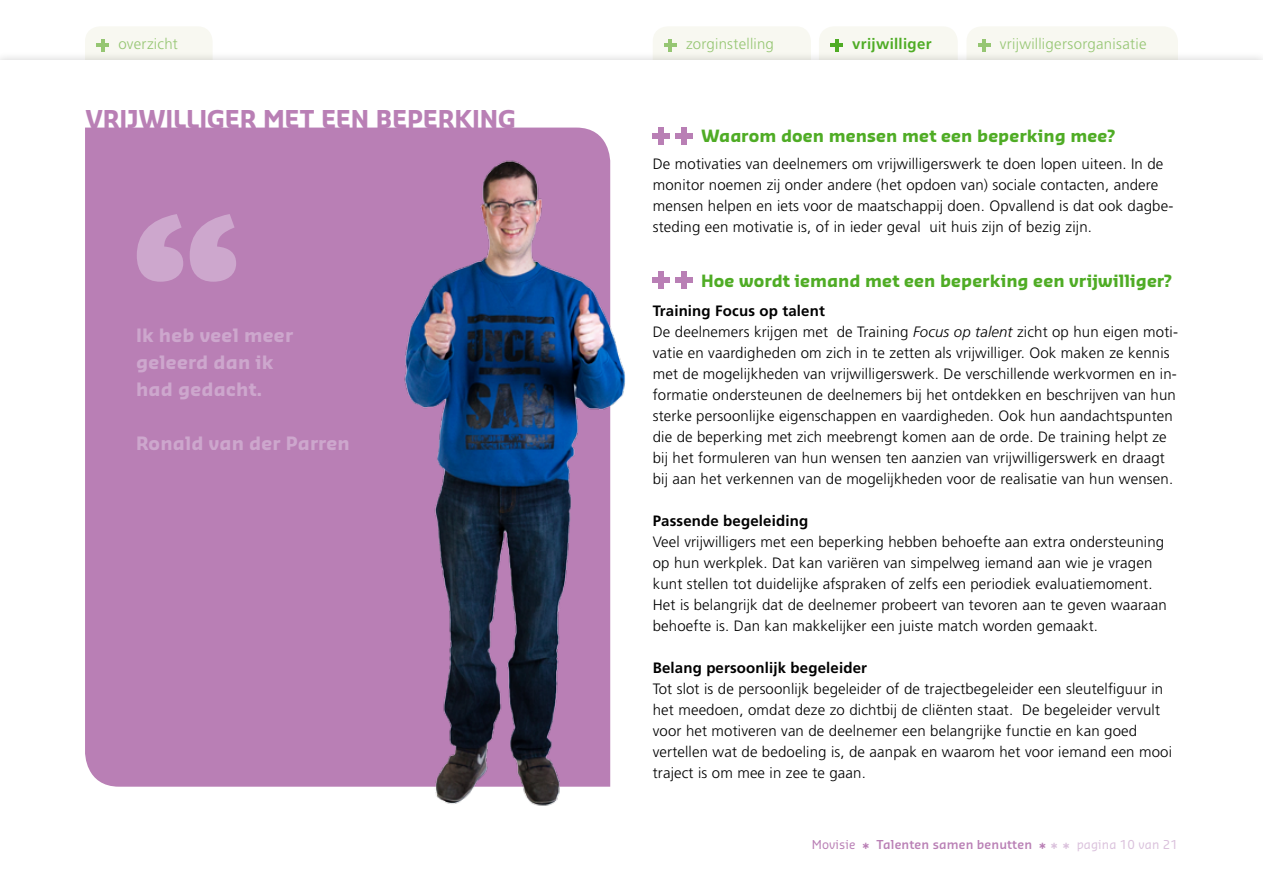
<style>
.page{position:relative;width:1263px;height:893px;background:#fff}
.page>*{position:absolute;margin:0;border:0;box-sizing:border-box;transform-origin:0 0}
.t1{font:700 24px "Sansa";letter-spacing:-.01em;color:#b97fb5}
.t2{font:700 18px/27px "Sansa";letter-spacing:.01em;color:#cda7cd}
.t3{font:700 16.5px "Sansa";letter-spacing:.005em;color:#4fac25}
.t4{font:300 15px/21px "Frutiger";letter-spacing:.01em;color:#000}
.t5{font:300 15px "Frutiger";letter-spacing:.015em;color:#96c673}
.t6{font:700 15px "Frutiger";letter-spacing:.01em;color:#000}
.t7{font:700 15px "Frutiger";letter-spacing:.02em;color:#4fac25}
.t8{font:600 12px "Sansa";letter-spacing:.01em;color:#b97fb5}
.s1{font-weight:700}
.s2{font-style:italic}
.s3{font-weight:400}
.s4{font-size:15px}
.s5{font-size:15px;color:#dac1dc}
.s6{font-weight:400;color:#dac1dc}
</style>
<div class="page">
<div style="left:85px;top:27px;width:127px;height:23px;background:#f8f8f1"></div>
<hr style="left:101px;top:39px;width:4px;height:12px;background:#96c673">
<hr style="left:96px;top:43px;width:13px;height:4px;background:#96c673">
<div style="left:967px;top:27px;width:211px;height:23px;background:#f8f8f1"></div>
<hr style="left:982px;top:39px;width:4px;height:12px;background:#96c673">
<hr style="left:978px;top:43px;width:12px;height:4px;background:#96c673">
<div style="left:819px;top:27px;width:139px;height:23px;background:#f8f8f1"></div>
<hr style="left:830px;top:43px;width:13px;height:4px;background:#4fac25">
<div style="left:653px;top:27px;width:158px;height:23px;background:#f8f8f1"></div>
<hr style="left:668px;top:39px;width:4px;height:12px;background:#96c673">
<hr style="left:664px;top:43px;width:13px;height:4px;background:#96c673">
<div style="left:85px;top:128px;width:523px;height:659px;background:#b97fb5"></div>
<svg style="left:137px;top:214px;width:99px;height:68px;background:#c598c4"></svg>
<div style="left:659px;top:128px;width:5px;height:17px;background:#b97fb5"></div>
<div style="left:653px;top:134px;width:17px;height:5px;background:#b97fb5"></div>
<div style="left:681px;top:128px;width:5px;height:17px;background:#b97fb5"></div>
<div style="left:675px;top:134px;width:17px;height:5px;background:#b97fb5"></div>
<div style="left:659px;top:272px;width:5px;height:17px;background:#b97fb5"></div>
<div style="left:653px;top:278px;width:17px;height:5px;background:#b97fb5"></div>
<div style="left:681px;top:272px;width:5px;height:17px;background:#b97fb5"></div>
<div style="left:675px;top:278px;width:17px;height:5px;background:#b97fb5"></div>
<img style="left:328px;top:149px;width:297px;height:657px">
<p class="t5" style="left:118px;top:36px;width:61px">overzicht</p>
<p class="t5" style="left:686px;top:36px;width:89px">zorginstelling</p>
<p class="t7" style="left:852px;top:35px;width:81px">vrijwilliger</p>
<p class="t5" style="left:1000px;top:36px;width:148px">vrijwilligersorganisatie</p>
<h1 class="t1" style="left:85px;top:104px;width:432px">VRIJWILLIGER MET EEN BEPERKING</h1>
<p class="t2" style="left:136px;top:321px;width:158px">Ik heb veel meer geleerd dan ik had gedacht.</p>
<p class="t2" style="left:136px;top:429px;width:215px">Ronald van der Parren</p>
<p class="t3" style="left:701px;top:126px;width:416px">Waarom doen mensen met een beperking mee?</p>
<p class="t4" style="left:653px;top:153px;width:522px">De motivaties van deelnemers om vrijwilligerswerk te doen lopen uiteen. In de monitor noemen zij onder andere (het opdoen van) sociale contacten, andere mensen helpen en iets voor de maatschappij doen. Opvallend is dat ook dagbe&shy;steding een motivatie is, of in ieder geval uit huis zijn of bezig zijn.</p>
<p class="t3" style="left:701px;top:270px;width:472px">Hoe wordt iemand met een beperking een vrijwilliger?</p>
<p class="t4" style="left:653px;top:300px;width:527px"><span class="s1">Training Focus op talent<br></span>De deelnemers krijgen met de Training <span class="s2">Focus op talent</span> zicht op hun eigen moti&shy;vatie en vaardigheden om zich in te zetten als vrijwilliger. Ook maken ze kennis met de mogelijkheden van vrijwilligerswerk. De verschillende werkvormen en in&shy;formatie ondersteunen de deelnemers bij het ontdekken en beschrijven van hun sterke persoonlijke eigenschappen en vaardigheden. Ook hun aandachtspunten die de beperking met zich meebrengt komen aan de orde. De training helpt ze bij het formuleren van hun wensen ten aanzien van vrijwilligerswerk en draagt bij aan het verkennen van de mogelijkheden voor de realisatie van hun wensen.</p>
<p class="t6" style="left:653px;top:512px;width:157px">Passende begeleiding</p>
<p class="t4" style="left:653px;top:531px;width:516px">Veel vrijwilligers met een beperking hebben behoefte aan extra ondersteuning op hun werkplek. Dat kan variëren van simpelweg iemand aan wie je vragen kunt stellen tot duidelijke afspraken of zelfs een periodiek evaluatiemoment.<br>Het is belangrijk dat de deelnemer probeert van tevoren aan te geven waaraan behoefte is. Dan kan makkelijker een juiste match worden gemaakt.</p>
<p class="t6" style="left:653px;top:659px;width:216px">Belang persoonlijk begeleider</p>
<p class="t4" style="left:653px;top:678px;width:521px">Tot slot is de persoonlijk begeleider of de trajectbegeleider een sleutelfiguur in het meedoen, omdat deze zo dichtbij de cliënten staat. De begeleider vervult voor het motiveren van de deelnemer een belangrijke functie en kan goed vertellen wat de bedoeling is, de aanpak en waarom het voor iemand een mooi traject is om mee in zee te gaan.</p>
<p class="t8" style="left:812px;top:837px;width:368px"><span class="s3">Movisie</span> <span class="s4">*</span> Talenten samen benutten <span class="s4">*</span> <span class="s5">* *</span> <span class="s6">pagina 10 van 21</span></p>
</div>
